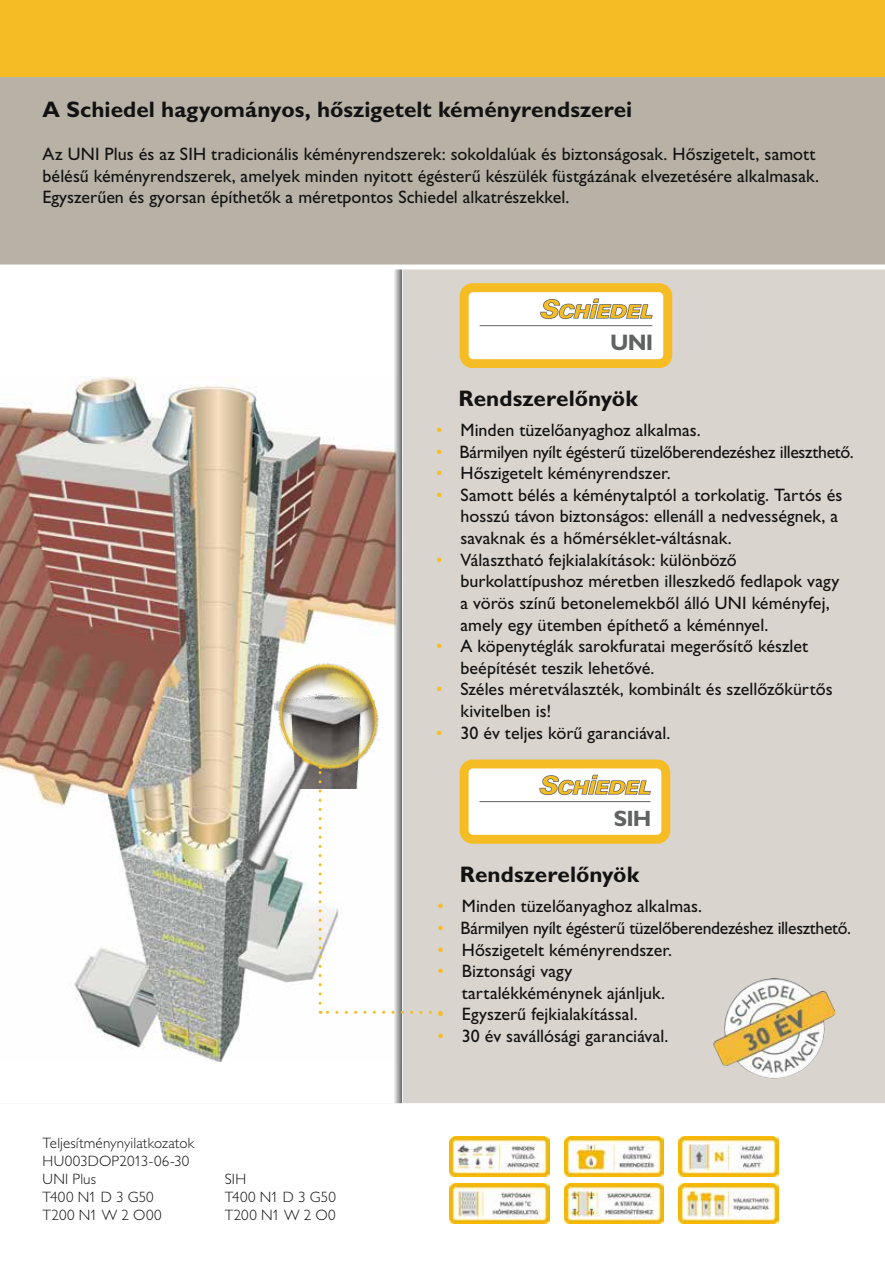
<style>
.page{position:relative;width:885px;height:1263px;background:#fff}
.page>*{position:absolute;margin:0;border:0;box-sizing:border-box;transform-origin:0 0}
.t1{font:22.5px "Gill Sans H Bold";color:#121212}
.t2{font:700 22.5px "Gill Sans";color:#606362}
.t3{font:700 22.35px "Gill Sans";color:#606362}
.t4{font:18px/21.6px "Gill Sans H Regular";color:#121212}
.t5{font:18px "Gill Sans H Regular";letter-spacing:-.02em;color:#121212}
.t6{font:15px/18px "Gill Sans H Light";letter-spacing:.01em;color:#121212}
.s1{color:#f5bc23}
</style>
<div class="page">
<div style="left:0;top:0;width:884px;height:94px;background:#f5bc23"></div>
<div style="left:0;top:77px;width:884px;height:190px;background:#b7b2a5"></div>
<div style="left:0;top:267px;width:884px;height:839px;background:#dad4ce"></div>
<div style="left:0;top:264px;width:884px;height:5px;background:#fff"></div>
<div style="left:0;top:1103px;width:884px;height:5px;background:#fff"></div>
<div style="left:0;top:269px;width:402px;height:834px;background:#fff"></div>
<img style="left:0;top:377px;width:393px;height:685px">
<div style="left:464px;top:288px;width:203px;height:76px;background:#fff;border-radius:9px"></div>
<div style="left:459px;top:283px;width:213px;height:84px;border:9px solid #f5bc23;border-radius:9px"></div>
<hr style="left:479px;top:325px;width:173px;height:1px;background:#606362">
<svg style="left:540px;top:298px;width:112px;height:21px"></svg>
<div style="left:464px;top:764px;width:201px;height:75px;background:#fff;border-radius:8px"></div>
<div style="left:459px;top:759px;width:211px;height:85px;border:9px solid #f5bc23;border-radius:8px"></div>
<hr style="left:479px;top:801px;width:171px;height:1px;background:#606362">
<svg style="left:539px;top:775px;width:111px;height:20px"></svg>
<img style="left:713px;top:978px;width:122px;height:100px">
<img style="left:449px;top:1137px;width:100px;height:40px">
<img style="left:564px;top:1137px;width:100px;height:40px">
<img style="left:678px;top:1137px;width:100px;height:40px">
<img style="left:449px;top:1184px;width:100px;height:39px">
<img style="left:564px;top:1184px;width:100px;height:39px">
<img style="left:678px;top:1184px;width:100px;height:39px">
<img style="left:181px;top:650px;width:222px;height:231px">
<svg style="left:393px;top:269px;width:9px;height:834px;background:#b1b0ae"></svg>
<svg style="left:320px;top:1011px;width:110px;height:3px"></svg>
<svg style="left:318px;top:766px;width:3px;height:237px"></svg>
<p class="t1" style="left:43px;top:96px;width:591px">A Schiedel hagyományos, hôszigetelt kéményrendszerei</p>
<p class="t4" style="left:43px;top:143px;width:777px">Az UNI Plus és az SIH tradicionális kéményrendszerek: sokoldalúak és biztonságosak. Hôszigetelt, samott bélésû kéményrendszerek, amelyek minden nyitott égésterû készülék füstgázának elvezetésére alkalmasak.<br>Egyszerûen és gyorsan építhetôk a méretpontos Schiedel alkatrészekkel.</p>
<p class="t2" style="left:610px;top:329px;width:45px">UNI</p>
<p class="t1" style="left:458px;top:385px;width:181px">Rendszerelônyök</p>
<p class="t4" style="left:436px;top:419px;width:266px"><span class="s1">•</span> Minden tüzelôanyaghoz alkalmas.</p>
<p class="t5" style="left:436px;top:441px;width:419px"><span class="s1">•</span> Bármilyen nyílt égésterû tüzelôberendezéshez illeszthetô.</p>
<p class="t4" style="left:436px;top:462px;width:236px"><span class="s1">•</span> Hôszigetelt kéményrendszer.</p>
<p class="t4" style="left:460px;top:484px;width:383px;text-indent:-24px"><span class="s1">•</span> Samott bélés a kéménytalptól a torkolatig. Tartós és hosszú távon biztonságos: ellenáll a nedvességnek, a savaknak és a hômérséklet-váltásnak.</p>
<p class="t4" style="left:460px;top:549px;width:380px;text-indent:-24px"><span class="s1">•</span> Választható fejkialakítások: különbözô burkolattípushoz méretben illeszkedô fedlapok vagy a vörös színû betonelemekbôl álló UNI kéményfej, amely egy ütemben építhetô a kéménnyel.</p>
<p class="t4" style="left:460px;top:635px;width:349px;text-indent:-24px"><span class="s1">•</span> A köpenytéglák sarokfuratai megerôsítô készlet beépítését teszik lehetôvé.</p>
<p class="t4" style="left:460px;top:678px;width:373px;text-indent:-24px"><span class="s1">•</span> Széles méretválaszték, kombinált és szellôzôkürtôs kivitelben is!</p>
<p class="t4" style="left:436px;top:721px;width:236px"><span class="s1">•</span> 30 év teljes körû garanciával.</p>
<p class="t3" style="left:613px;top:805px;width:39px">SIH</p>
<p class="t6" style="left:43px;top:1134px;width:153px">Teljesítménynyilatkozatok<br>HU003DOP2013-06-30<br>UNI Plus<br>T400 N1 D 3 G50<br>T200 N1 W 2 O00</p>
<p class="t6" style="left:225px;top:1170px;width:113px">SIH<br>T400 N1 D 3 G50<br>T200 N1 W 2 O0</p>
<p class="t1" style="left:459px;top:861px;width:181px">Rendszerelônyök</p>
<p class="t4" style="left:437px;top:895px;width:266px"><span class="s1">•</span> Minden tüzelôanyaghoz alkalmas.</p>
<p class="t5" style="left:437px;top:918px;width:415px"><span class="s1">•</span> Bármilyen nyílt égésterû tüzelôberendezéshez illeszthetô.</p>
<p class="t4" style="left:437px;top:939px;width:236px"><span class="s1">•</span> Hôszigetelt kéményrendszer.</p>
<p class="t4" style="left:462px;top:960px;width:205px;text-indent:-24px"><span class="s1">•</span> Biztonsági vagy tartalékkéménynek ajánljuk.</p>
<p class="t4" style="left:437px;top:1003px;width:202px"><span class="s1">•</span> Egyszerû fejkialakítással.</p>
<p class="t4" style="left:437px;top:1025px;width:232px"><span class="s1">•</span> 30 év savállósági garanciával.</p>
</div>
